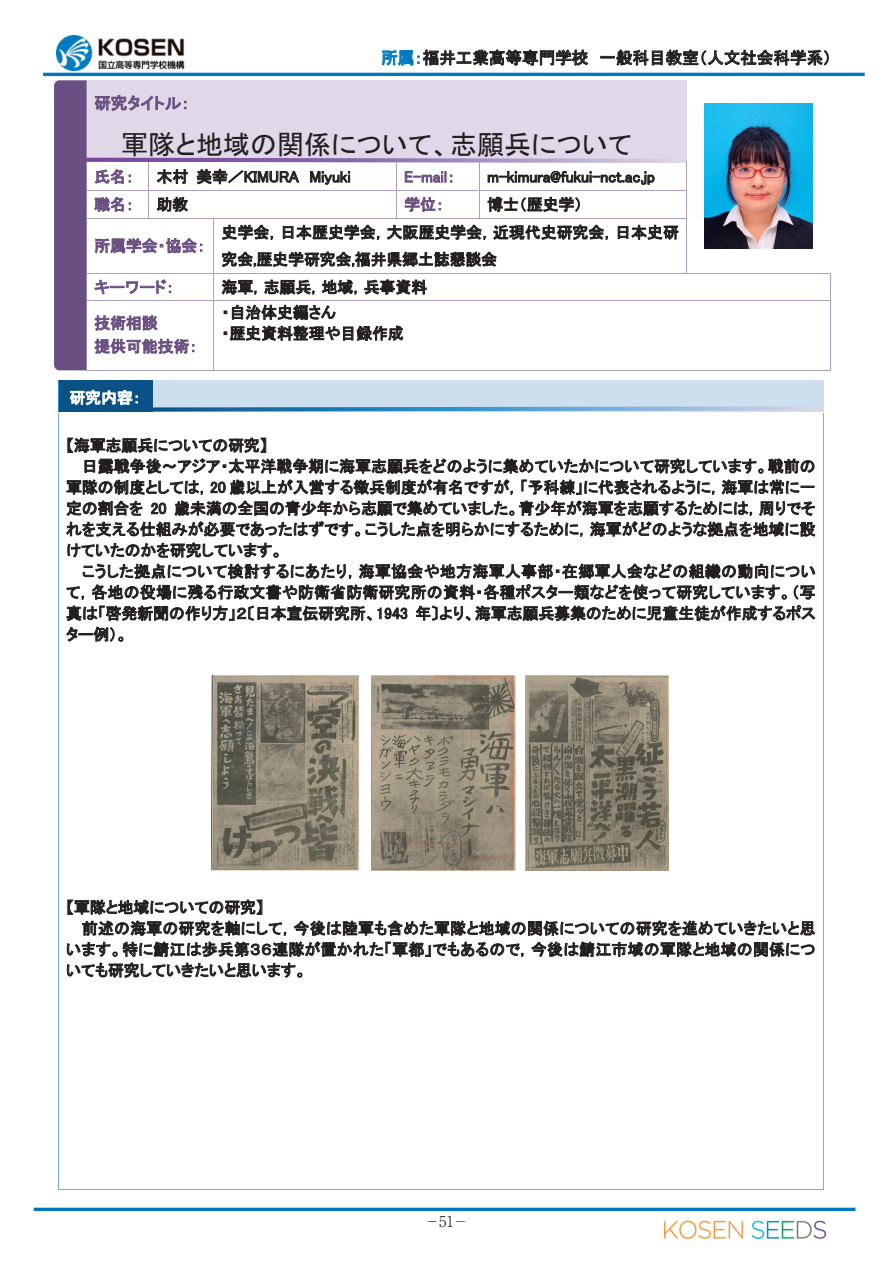
<style>
.page{position:relative;width:893px;height:1263px;background:#fff}
.page>*{position:absolute;margin:0;border:0;box-sizing:border-box;transform-origin:0 0}
.t1{font:27px "MS P Gothic";color:#231f20}
.t2{font:16.5px "MS P Gothic";color:#231f20}
.t3{font:16.5px "MS P Gothic";color:#6a4f81}
.t4{font:15.9px/27px "MS P Gothic";color:#231f20}
.t5{font:15.9px "MS P Gothic";letter-spacing:.02em;color:#231f20}
.t6{font:15.9px "MS P Gothic";letter-spacing:.025em;color:#231f20}
.t7{font:15.9px/23.4px "MS P Gothic";color:#6a4f81}
.t8{font:15.9px "MS P Gothic";color:#fff}
.t9{font:300 14.85px "Ryumin Pr 6";color:#231f20;scale:.6 1}
.s1{color:#0078c0}
</style>
<div class="page">
<hr style="left:43px;top:73px;width:822px;height:3px;background:#0078c0">
<hr style="left:34px;top:1208px;width:821px;height:3px;background:#0078c0">
<img style="left:663px;top:1220px;width:164px;height:19px">
<div style="left:58px;top:381px;width:94px;height:31px;background:#0a5285"></div>
<div style="left:152px;top:381px;width:671px;height:31px;background:#cddfee"></div>
<hr style="left:58px;top:380px;width:94px;height:1px;background:#0a5285">
<hr style="left:153px;top:380px;width:670px;height:1px;background:#cddfee">
<hr style="left:58px;top:381px;width:1px;height:31px;background:#2990cf">
<hr style="left:152px;top:381px;width:1px;height:31px;background:#0a5285">
<hr style="left:58px;top:413px;width:1px;height:776px;background:#7cb0d6">
<hr style="left:58px;top:1189px;width:765px;height:1px;background:#7cb0d6">
<hr style="left:823px;top:413px;width:1px;height:776px;background:#7cb0d6">
<img style="left:212px;top:675px;width:147px;height:196px">
<img style="left:371px;top:675px;width:144px;height:196px">
<img style="left:526px;top:675px;width:142px;height:196px">
<svg style="left:153px;top:406px;width:671px;height:6px"></svg>
<img style="left:57px;top:35px;width:127px;height:35px">
<hr style="left:687px;top:273px;width:143px;height:1px;background:#af9cc7">
<hr style="left:214px;top:300px;width:616px;height:1px;background:#af9cc7">
<svg style="left:830px;top:273px;width:1px;height:28px"></svg>
<hr style="left:214px;top:370px;width:616px;height:1px;background:#af9cc7">
<hr style="left:830px;top:301px;width:1px;height:69px;background:#af9cc7">
<img style="left:705px;top:104px;width:107px;height:145px">
<svg style="left:54px;top:80px;width:633px;height:291px"></svg>
<p class="t2" style="left:381px;top:49px;width:452px"><span class="s1">所属：</span>福井工業高等専門学校 一般科目教室（人文社会科学系）</p>
<p class="t3" style="left:94px;top:95px;width:97px">研究タイトル：</p>
<h1 class="t1" style="left:121px;top:131px;width:512px">軍隊と地域の関係について、志願兵について</h1>
<p class="t7" style="left:94px;top:165px;width:41px">氏名：</p>
<p class="t4" style="left:157px;top:163px;width:196px">木村 美幸／KIMURA Miyuki</p>
<p class="t7" style="left:404px;top:165px;width:52px">E-mail：</p>
<p class="t4" style="left:487px;top:163px;width:169px">m-kimura@fukui-nct.ac.jp</p>
<p class="t7" style="left:94px;top:193px;width:41px">職名：</p>
<p class="t4" style="left:157px;top:191px;width:33px">助教</p>
<p class="t7" style="left:404px;top:193px;width:41px">学位：</p>
<p class="t4" style="left:487px;top:191px;width:97px">博士（歴史学）</p>
<p class="t7" style="left:94px;top:234px;width:112px">所属学会・協会：</p>
<p class="t4" style="left:222px;top:219px;width:459px">史学会，日本歴史学会，大阪歴史学会，近現代史研究会，日本史研究会,歴史学研究会,福井県郷土誌懇談会</p>
<p class="t7" style="left:94px;top:275px;width:81px">キーワード：</p>
<p class="t4" style="left:222px;top:273px;width:207px">海軍，志願兵，地域，兵事資料</p>
<p class="t7" style="left:94px;top:311px;width:104px">技術相談<br>提供可能技術：</p>
<p class="t4" style="left:222px;top:302px;width:183px;line-height:20.9px">・自治体史編さん<br>・歴史資料整理や目録作成</p>
<p class="t8" style="left:69px;top:390px;width:73px">研究内容：</p>
<p class="t4" style="left:66px;top:432px;width:203px">【海軍志願兵についての研究】</p>
<p class="t4" style="left:82px;top:453px;width:735px">日露戦争後～アジア・太平洋戦争期に海軍志願兵をどのように集めていたかについて研究しています。戦前の</p>
<p class="t4" style="left:66px;top:474px;width:751px">軍隊の制度としては，20 歳以上が入営する徴兵制度が有名ですが，「予科練」に代表されるように，海軍は常に一</p>
<p class="t4" style="left:66px;top:495px;width:751px">定の割合を 20 歳未満の全国の青少年から志願で集めていました。青少年が海軍を志願するためには，周りでそ</p>
<p class="t4" style="left:66px;top:516px;width:751px">れを支える仕組みが必要であったはずです。こうした点を明らかにするために，海軍がどのような拠点を地域に設</p>
<p class="t4" style="left:66px;top:537px;width:218px">けていたのかを研究しています。</p>
<p class="t6" style="left:82px;top:563px;width:735px">こうした拠点について検討するにあたり，海軍協会や地方海軍人事部・在郷軍人会などの組織の動向につい</p>
<p class="t5" style="left:66px;top:584px;width:751px">て，各地の役場に残る行政文書や防衛省防衛研究所の資料・各種ポスター類などを使って研究しています。（写</p>
<p class="t4" style="left:66px;top:600px;width:751px">真は「啓発新聞の作り方」２〔日本宣伝研究所、1943 年〕より、海軍志願兵募集のために児童生徒が作成するポス</p>
<p class="t4" style="left:66px;top:621px;width:63px">ター例）。</p>
<p class="t4" style="left:66px;top:894px;width:199px">【軍隊と地域についての研究】</p>
<p class="t5" style="left:82px;top:920px;width:735px">前述の海軍の研究を軸にして，今後は陸軍も含めた軍隊と地域の関係についての研究を進めていきたいと思</p>
<p class="t5" style="left:66px;top:941px;width:751px">います。特に鯖江は歩兵第３６連隊が置かれた「軍都」でもあるので，今後は鯖江市域の軍隊と地域の関係につ</p>
<p class="t4" style="left:66px;top:957px;width:242px">いても研究していきたいと思います。</p>
<p class="t9" style="left:428px;top:1210px;width:64px">─51─</p>
</div>
